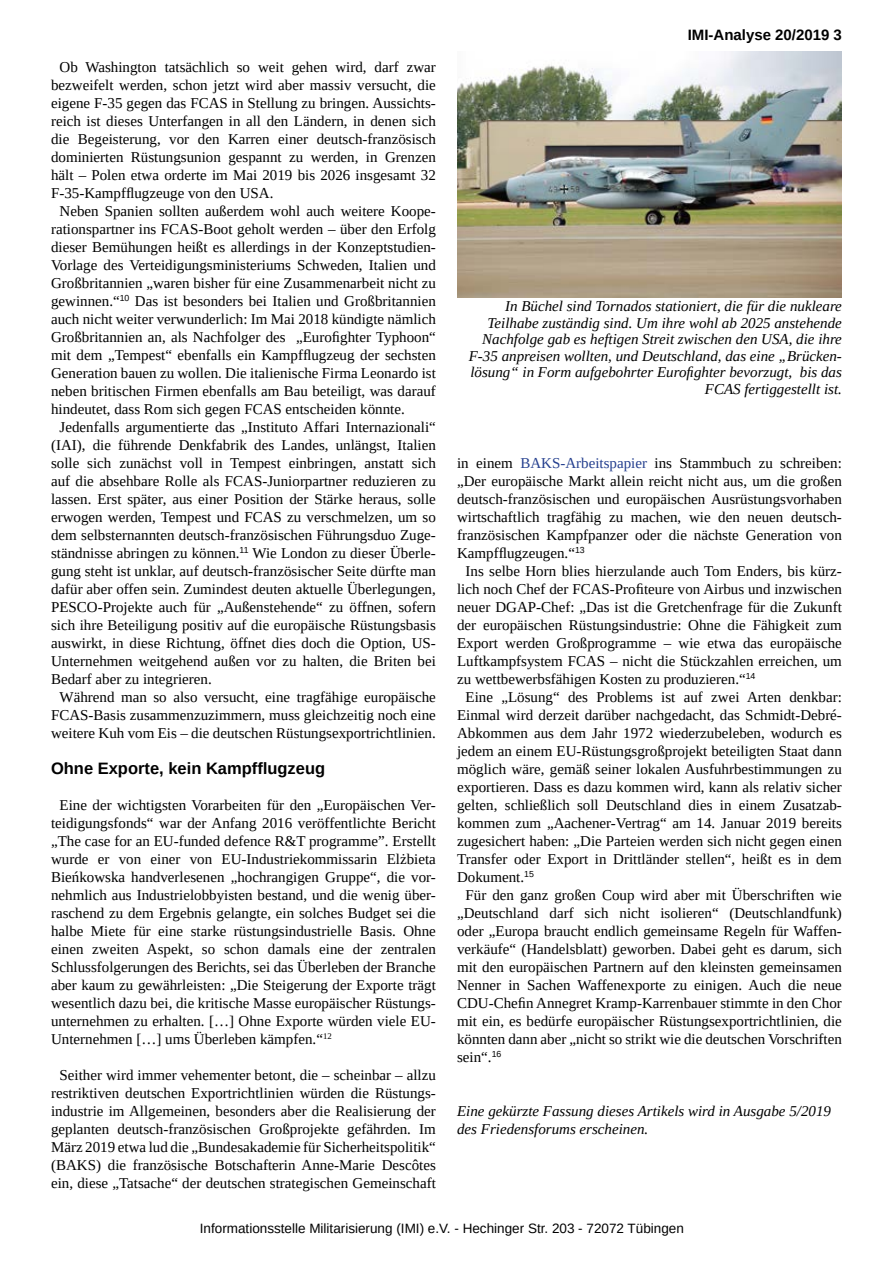
<style>
.page{position:relative;width:893px;height:1263px;background:#fff}
.page>*{position:absolute;margin:0;border:0;box-sizing:border-box;transform-origin:0 0}
.t1{font:700 16.5px "Liberation Sans";color:#000}
.t2{font:15px/18px "Liberation Serif";color:#000;text-align:justify}
.t3{font:italic 15px/16.5px "Liberation Serif";color:#000}
.t4{font:700 15px "Liberation Sans";color:#000}
.t5{font:13.5px "Liberation Sans";color:#000}
.s1{color:#25408f}
</style>
<div class="page">
<img style="left:457px;top:51px;width:385px;height:247px">
<p class="t2" style="left:60px;top:58px;width:378px">Ob Washington tatsächlich so weit gehen wird, darf zwar</p>
<p class="t2" style="left:51px;top:76px;width:386px">bezweifelt werden, schon jetzt wird aber massiv versucht, die</p>
<p class="t2" style="left:51px;top:94px;width:386px">eigene F-35 gegen das FCAS in Stellung zu bringen. Aussichts-</p>
<p class="t2" style="left:51px;top:112px;width:386px">reich ist dieses Unterfangen in all den Ländern, in denen sich</p>
<p class="t2" style="left:51px;top:130px;width:386px">die Begeisterung, vor den Karren einer deutsch-französisch</p>
<p class="t2" style="left:51px;top:148px;width:386px">dominierten Rüstungsunion gespannt zu werden, in Grenzen</p>
<p class="t2" style="left:51px;top:166px;width:386px">hält – Polen etwa orderte im Mai 2019 bis 2026 insgesamt 32</p>
<p class="t2" style="left:51px;top:184px;width:224px">F-35-Kampfflugzeuge von den USA.</p>
<p class="t2" style="left:60px;top:202px;width:378px">Neben Spanien sollten außerdem wohl auch weitere Koope-</p>
<p class="t2" style="left:51px;top:220px;width:386px">rationspartner ins FCAS-Boot geholt werden – über den Erfolg</p>
<p class="t2" style="left:51px;top:238px;width:386px">dieser Bemühungen heißt es allerdings in der Konzeptstudien-</p>
<p class="t2" style="left:51px;top:256px;width:386px">Vorlage des Verteidigungsministeriums Schweden, Italien und</p>
<p class="t2" style="left:51px;top:274px;width:386px">Großbritannien „waren bisher für eine Zusammenarbeit nicht zu</p>
<p class="t2" style="left:51px;top:292px;width:386px">gewinnen.“<sup>10</sup> Das ist besonders bei Italien und Großbritannien</p>
<p class="t2" style="left:51px;top:310px;width:386px">auch nicht weiter verwunderlich: Im Mai 2018 kündigte nämlich</p>
<p class="t2" style="left:51px;top:328px;width:386px">Großbritannien an, als Nachfolger des „Eurofighter Typhoon“</p>
<p class="t2" style="left:51px;top:346px;width:386px">mit dem „Tempest“ ebenfalls ein Kampfflugzeug der sechsten</p>
<p class="t2" style="left:51px;top:364px;width:386px">Generation bauen zu wollen. Die italienische Firma Leonardo ist</p>
<p class="t2" style="left:51px;top:382px;width:386px">neben britischen Firmen ebenfalls am Bau beteiligt, was darauf</p>
<p class="t2" style="left:51px;top:400px;width:355px">hindeutet, dass Rom sich gegen FCAS entscheiden könnte.</p>
<p class="t2" style="left:60px;top:418px;width:378px">Jedenfalls argumentierte das „Instituto Affari Internazionali“</p>
<p class="t2" style="left:51px;top:436px;width:386px">(IAI), die führende Denkfabrik des Landes, unlängst, Italien</p>
<p class="t2" style="left:51px;top:454px;width:386px">solle sich zunächst voll in Tempest einbringen, anstatt sich</p>
<p class="t2" style="left:51px;top:472px;width:386px">auf die absehbare Rolle als FCAS-Juniorpartner reduzieren zu</p>
<p class="t2" style="left:51px;top:490px;width:386px">lassen. Erst später, aus einer Position der Stärke heraus, solle</p>
<p class="t2" style="left:51px;top:508px;width:386px">erwogen werden, Tempest und FCAS zu verschmelzen, um so</p>
<p class="t2" style="left:51px;top:526px;width:386px">dem selbsternannten deutsch-französischen Führungsduo Zuge-</p>
<p class="t2" style="left:51px;top:544px;width:386px">ständnisse abringen zu können.<sup>11</sup> Wie London zu dieser Überle-</p>
<p class="t2" style="left:51px;top:562px;width:386px">gung steht ist unklar, auf deutsch-französischer Seite dürfte man</p>
<p class="t2" style="left:51px;top:580px;width:386px">dafür aber offen sein. Zumindest deuten aktuelle Überlegungen,</p>
<p class="t2" style="left:51px;top:598px;width:386px">PESCO-Projekte auch für „Außenstehende“ zu öffnen, sofern</p>
<p class="t2" style="left:51px;top:616px;width:386px">sich ihre Beteiligung positiv auf die europäische Rüstungsbasis</p>
<p class="t2" style="left:51px;top:634px;width:386px">auswirkt, in diese Richtung, öffnet dies doch die Option, US-</p>
<p class="t2" style="left:51px;top:652px;width:386px">Unternehmen weitgehend außen vor zu halten, die Briten bei</p>
<p class="t2" style="left:51px;top:670px;width:162px">Bedarf aber zu integrieren.</p>
<p class="t2" style="left:60px;top:688px;width:378px">Während man so also versucht, eine tragfähige europäische</p>
<p class="t2" style="left:51px;top:706px;width:386px">FCAS-Basis zusammenzuzimmern, muss gleichzeitig noch eine</p>
<p class="t2" style="left:51px;top:724px;width:386px">weitere Kuh vom Eis – die deutschen Rüstungsexportrichtlinien.</p>
<p class="t1" style="left:51px;top:757px;width:276px">Ohne Exporte, kein Kampfflugzeug</p>
<p class="t2" style="left:51px;top:796px;width:386px;text-indent:9px">Eine der wichtigsten Vorarbeiten für den „Europäischen Ver&shy;teidigungsfonds“ war der Anfang 2016 veröffentlichte Bericht „The case for an EU-funded defence R&amp;T programme”. Erstellt wurde er von einer von EU-Industriekommissarin Elżbieta Bieńkowska handverlesenen „hochrangigen Gruppe“, die vor&shy;nehmlich aus Industrielobbyisten bestand, und die wenig über&shy;raschend zu dem Ergebnis gelangte, ein solches Budget sei die halbe Miete für eine starke rüstungsindustrielle Basis. Ohne einen zweiten Aspekt, so schon damals eine der zentralen Schlussfolgerungen des Berichts, sei das Überleben der Branche aber kaum zu gewährleisten: „Die Steigerung der Exporte trägt wesentlich dazu bei, die kritische Masse europäischer Rüstungs&shy;unternehmen zu erhalten. […] Ohne Exporte würden viele EU-Unternehmen […] ums Überleben kämpfen.“<sup>12</sup></p>
<p class="t2" style="left:51px;top:1066px;width:386px;text-align:center">Seither wird immer vehementer betont, die – scheinbar – allzu restriktiven deutschen Exportrichtlinien würden die Rüstungs&shy;industrie im Allgemeinen, besonders aber die Realisierung der geplanten deutsch-französischen Großprojekte gefährden. Im März 2019 etwa lud die „Bundesakademie für Sicherheitspolitik“ (BAKS) die französische Botschafterin Anne-Marie Descôtes ein, diese „Tatsache“ der deutschen strategischen Gemeinschaft</p>
<p class="t4" style="left:688px;top:25px;width:156px">IMI-Analyse 20/2019 3</p>
<p class="t3" style="left:469px;top:298px;width:375px;text-align:right">In Büchel sind Tornados stationiert, die für die nukleare Teilhabe zuständig sind. Um ihre wohl ab 2025 anstehende Nachfolge gab es heftigen Streit zwischen den USA, die ihre F-35 anpreisen wollten, und Deutschland, das eine „Brücken&shy;lösung“ in Form aufgebohrter Eurofighter bevorzugt, bis das FCAS fertiggestellt ist.</p>
<p class="t2" style="left:457px;top:454px;width:386px">in einem <span class="s1">BAKS-Arbeitspapier</span> ins Stammbuch zu schreiben:</p>
<p class="t2" style="left:457px;top:472px;width:386px">„Der europäische Markt allein reicht nicht aus, um die großen</p>
<p class="t2" style="left:457px;top:490px;width:386px">deutsch-französischen und europäischen Ausrüstungsvorhaben</p>
<p class="t2" style="left:457px;top:508px;width:386px">wirtschaftlich tragfähig zu machen, wie den neuen deutsch-</p>
<p class="t2" style="left:457px;top:526px;width:386px">französischen Kampfpanzer oder die nächste Generation von</p>
<p class="t2" style="left:457px;top:544px;width:129px">Kampfflugzeugen.“<sup>13</sup></p>
<p class="t2" style="left:466px;top:562px;width:378px">Ins selbe Horn blies hierzulande auch Tom Enders, bis kürz-</p>
<p class="t2" style="left:457px;top:580px;width:386px">lich noch Chef der FCAS-Profiteure von Airbus und inzwischen</p>
<p class="t2" style="left:457px;top:598px;width:386px">neuer DGAP-Chef: „Das ist die Gretchenfrage für die Zukunft</p>
<p class="t2" style="left:457px;top:616px;width:386px">der europäischen Rüstungsindustrie: Ohne die Fähigkeit zum</p>
<p class="t2" style="left:457px;top:634px;width:386px">Export werden Großprogramme – wie etwa das europäische</p>
<p class="t2" style="left:457px;top:652px;width:386px">Luftkampfsystem FCAS – nicht die Stückzahlen erreichen, um</p>
<p class="t2" style="left:457px;top:670px;width:300px">zu wettbewerbsfähigen Kosten zu produzieren.“<sup>14</sup></p>
<p class="t2" style="left:466px;top:688px;width:378px">Eine „Lösung“ des Problems ist auf zwei Arten denkbar:</p>
<p class="t2" style="left:457px;top:706px;width:386px">Einmal wird derzeit darüber nachgedacht, das Schmidt-Debré-</p>
<p class="t2" style="left:457px;top:724px;width:386px">Abkommen aus dem Jahr 1972 wiederzubeleben, wodurch es</p>
<p class="t2" style="left:457px;top:742px;width:386px">jedem an einem EU-Rüstungsgroßprojekt beteiligten Staat dann</p>
<p class="t2" style="left:457px;top:760px;width:386px">möglich wäre, gemäß seiner lokalen Ausfuhrbestimmungen zu</p>
<p class="t2" style="left:457px;top:778px;width:386px">exportieren. Dass es dazu kommen wird, kann als relativ sicher</p>
<p class="t2" style="left:457px;top:796px;width:386px">gelten, schließlich soll Deutschland dies in einem Zusatzab-</p>
<p class="t2" style="left:457px;top:814px;width:386px">kommen zum „Aachener-Vertrag“ am 14. Januar 2019 bereits</p>
<p class="t2" style="left:457px;top:832px;width:386px">zugesichert haben: „Die Parteien werden sich nicht gegen einen</p>
<p class="t2" style="left:457px;top:850px;width:386px">Transfer oder Export in Drittländer stellen“, heißt es in dem</p>
<p class="t2" style="left:457px;top:868px;width:78px">Dokument.<sup>15</sup></p>
<p class="t2" style="left:466px;top:886px;width:378px">Für den ganz großen Coup wird aber mit Überschriften wie</p>
<p class="t2" style="left:457px;top:904px;width:386px">„Deutschland darf sich nicht isolieren“ (Deutschlandfunk)</p>
<p class="t2" style="left:457px;top:922px;width:386px">oder „Europa braucht endlich gemeinsame Regeln für Waffen-</p>
<p class="t2" style="left:457px;top:940px;width:386px">verkäufe“ (Handelsblatt) geworben. Dabei geht es darum, sich</p>
<p class="t2" style="left:457px;top:958px;width:386px">mit den europäischen Partnern auf den kleinsten gemeinsamen</p>
<p class="t2" style="left:457px;top:976px;width:386px">Nenner in Sachen Waffenexporte zu einigen. Auch die neue</p>
<p class="t2" style="left:457px;top:994px;width:386px">CDU-Chefin Annegret Kramp-Karrenbauer stimmte in den Chor</p>
<p class="t2" style="left:457px;top:1012px;width:386px">mit ein, es bedürfe europäischer Rüstungsexportrichtlinien, die</p>
<p class="t2" style="left:457px;top:1030px;width:386px">könnten dann aber „nicht so strikt wie die deutschen Vorschriften</p>
<p class="t2" style="left:457px;top:1048px;width:46px">sein“.<sup>16</sup></p>
<p class="t3" style="left:457px;top:1102px;width:375px;line-height:18px">Eine gekürzte Fassung dieses Artikels wird in Ausgabe 5/2019 des Friedensforums erscheinen.</p>
<p class="t5" style="left:200px;top:1220px;width:485px">Informationsstelle Militarisierung (IMI) e.V. - Hechinger Str. 203 - 72072 Tübingen</p>
</div>
